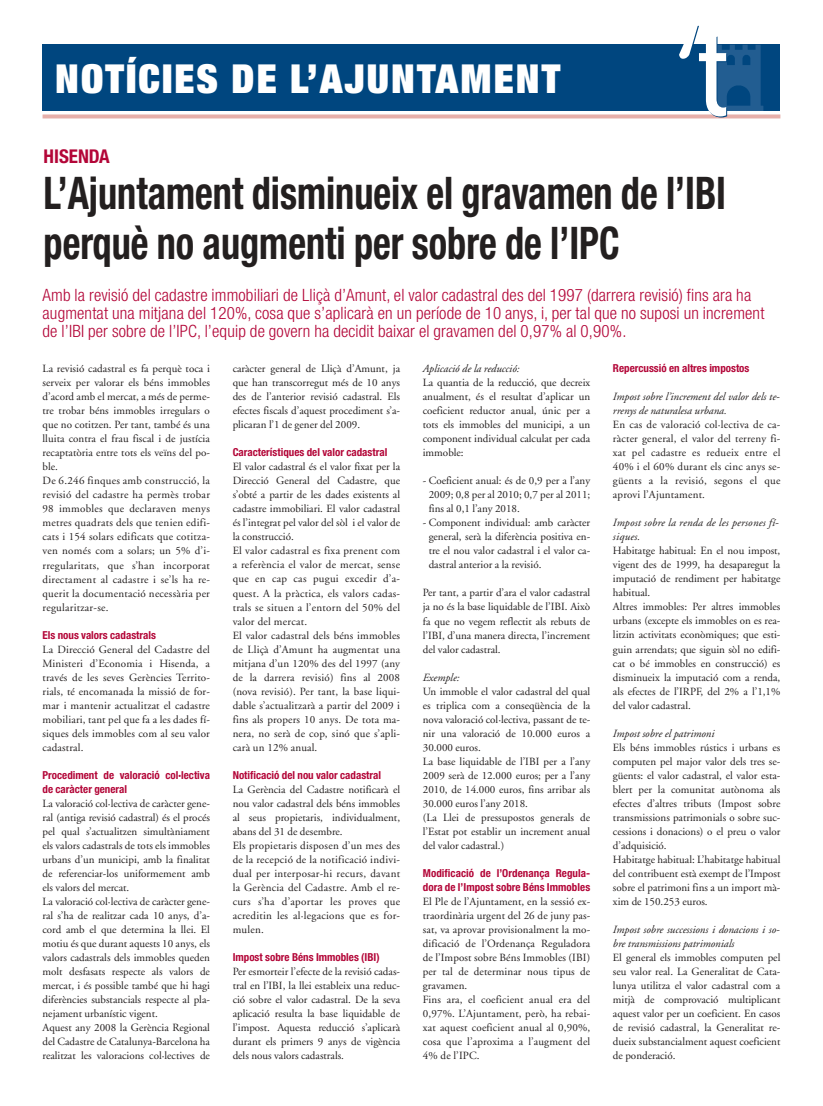
<style>
.page{position:relative;width:823px;height:1106px;background:#fff}
.page>*{position:absolute;margin:0;border:0;box-sizing:border-box;transform-origin:0 0}
.t1{font:700 condensed 45px/50px "Helvetica Neue";color:#231f1f;scale:.85 1}
.t2{font:900 expanded 40px "Helvetica Neue";letter-spacing:.05em;color:#fff}
.t3{font:700 condensed 19px "Helvetica Neue";color:#b30638}
.t4{font:300 condensed 17px/18px "Helvetica Neue";letter-spacing:.01em;color:#b30638}
.t5{font:11px/14px "Adobe Garamond";color:#231f1f;text-align:justify}
.t6{font:11px/14px "Adobe Garamond";letter-spacing:.025em;color:#231f1f}
.t7{font:700 condensed 11px/14px "Helvetica Neue";color:#b30638}
.t8{font:italic 11px/14px "Adobe Garamond";color:#231f1f}
.t9{font:italic 11px/14px "Adobe Garamond";letter-spacing:.02em;color:#231f1f}
</style>
<div class="page">
<div style="left:42px;top:44px;width:738px;height:67px;background:#00467f"></div>
<img style="left:726px;top:44px;width:38px;height:66px">
<svg style="left:42px;top:114px;width:738px;height:4px;background:#e8b8b3"></svg>
<svg style="left:678px;top:25px;width:48px;height:92px"></svg>
<h2 class="t2" style="left:55px;top:64px;width:506px">NOTÍCIES DE L’AJUNTAMENT</h2>
<h3 class="t3" style="left:43px;top:149px;width:68px">HISENDA</h3>
<h1 class="t1" style="left:43px;top:172px;width:804px">L’Ajuntament disminueix el gravamen de l’IBI perquè no augmenti per sobre de l’IPC</h1>
<p class="t4" style="left:42px;top:287px;width:723px">Amb la revisió del cadastre immobiliari de Lliçà d’Amunt, el valor cadastral des del 1997 (darrera revisió) fins ara ha augmentat una mitjana del 120%, cosa que s’aplicarà en un període de 10 anys, i, per tal que no suposi un increment de l’IBI per sobre de l’IPC, l’equip de govern ha decidit baixar el gravamen del 0,97% al 0,90%.</p>
<p class="t6" style="left:42px;top:363px;width:169px">La revisió cadastral es fa perquè toca i serveix per valorar els béns immobles d’acord amb el mercat, a més de perme&shy;tre trobar béns immobles irregulars o que no cotitzen. Per tant, també és una lluita contra el frau fiscal i de justícia recaptatòria entre tots els veïns del po&shy;ble.<br>De 6.246 finques amb construcció, la revisió del cadastre ha permès trobar 98 immobles que declaraven menys metres quadrats dels que tenien edifi&shy;cats i 154 solars edificats que cotitza&shy;ven només com a solars; un 5% d’i&shy;rregularitats, que s’han incorporat directament al cadastre i se’ls ha re&shy;querit la documentació necessària per regularitzar-se.</p>
<p class="t7" style="left:42px;top:628px;width:115px">Els nous valors cadastrals</p>
<p class="t5" style="left:42px;top:643px;width:169px">La Direcció General del Cadastre del Ministeri d’Economia i Hisenda, a través de les seves Gerències Territo&shy;rials, té encomanada la missió de for&shy;mar i mantenir actualitzat el cadastre mobiliari, tant pel que fa a les dades fí&shy;siques dels immobles com al seu valor cadastral.</p>
<p class="t7" style="left:42px;top:768px;width:169px">Procediment de valoració col·lectiva de caràcter general</p>
<p class="t5" style="left:42px;top:797px;width:169px;text-align:left">La valoració col·lectiva de caràcter gene&shy;ral (antiga revisió cadastral) és el procés pel qual s’actualitzen simultàniament els valors cadastrals de tots els immobles urbans d’un municipi, amb la finalitat de referenciar-los uniformement amb els valors del mercat.<br>La valoració col·lectiva de caràcter gene&shy;ral s’ha de realitzar cada 10 anys, d’a&shy;cord amb el que determina la llei. El motiu és que durant aquests 10 anys, els valors cadastrals dels immobles queden molt desfasats respecte als valors de mercat, i és possible també que hi hagi diferències substancials respecte al pla&shy;nejament urbanístic vigent.<br>Aquest any 2008 la Gerència Regional del Cadastre de Catalunya-Barcelona ha realitzat les valoracions col·lectives de</p>
<p class="t5" style="left:232px;top:363px;width:169px">caràcter general de Lliçà d’Amunt, ja que han transcorregut més de 10 anys des de l’anterior revisió cadastral. Els efectes fiscals d’aquest procediment s’a&shy;plicaran l’1 de gener del 2009.</p>
<p class="t7" style="left:232px;top:446px;width:156px">Característiques del valor cadastral</p>
<p class="t5" style="left:232px;top:461px;width:169px;text-align:left">El valor cadastral és el valor fixat per la Direcció General del Cadastre, que s’obté a partir de les dades existents al cadastre immobiliari. El valor cadastral és l’integrat pel valor del sòl i el valor de la construcció.<br>El valor cadastral es fixa prenent com a referència el valor de mercat, sense que en cap cas pugui excedir d’a&shy;quest. A la pràctica, els valors cadas&shy;trals se situen a l’entorn del 50% del valor del mercat.<br>El valor cadastral dels béns immobles de Lliçà d’Amunt ha augmentat una mitjana d’un 120% des del 1997 (any de la darrera revisió) fins al 2008 (nova revisió). Per tant, la base liqui&shy;dable s’actualitzarà a partir del 2009 i fins als propers 10 anys. De tota ma&shy;nera, no serà de cop, sinó que s’apli&shy;carà un 12% anual.</p>
<p class="t7" style="left:232px;top:768px;width:150px">Notificació del nou valor cadastral</p>
<p class="t6" style="left:232px;top:783px;width:169px">La Gerència del Cadastre notificarà el nou valor cadastral dels béns immobles al seus propietaris, individualment, abans del 31 de desembre.<br>Els propietaris disposen d’un mes des de la recepció de la notificació indivi&shy;dual per interposar-hi recurs, davant la Gerència del Cadastre. Amb el re&shy;curs s’ha d’aportar les proves que acreditin les al·legacions que es for&shy;mulen.</p>
<p class="t7" style="left:232px;top:950px;width:148px">Impost sobre Béns Immobles (IBI)</p>
<p class="t5" style="left:232px;top:965px;width:169px">Per esmorteir l’efecte de la revisió cadas&shy;tral en l’IBI, la llei estableix una reduc&shy;ció sobre el valor cadastral. De la seva aplicació resulta la base liquidable de l’impost. Aquesta reducció s’aplicarà durant els primers 9 anys de vigència dels nous valors cadastrals.</p>
<p class="t8" style="left:422px;top:363px;width:98px">Aplicació de la reducció:</p>
<p class="t5" style="left:422px;top:377px;width:169px">La quantia de la reducció, que decreix anualment, és el resultat d’aplicar un coeficient reductor anual, únic per a tots els immobles del municipi, a un component individual calculat per cada immoble:</p>
<p class="t5" style="left:428px;top:475px;width:163px;text-indent:-6px">- Coeficient anual: és de 0,9 per a l’any 2009; 0,8 per al 2010; 0,7 per al 2011; fins al 0,1 l’any 2018.</p>
<p class="t5" style="left:428px;top:517px;width:163px;text-indent:-6px">- Component individual: amb caràcter general, serà la diferència positiva en&shy;tre el nou valor cadastral i el valor ca&shy;dastral anterior a la revisió.</p>
<p class="t5" style="left:422px;top:587px;width:169px">Per tant, a partir d’ara el valor cadastral ja no és la base liquidable de l’IBI. Això fa que no vegem reflectit als rebuts de l’IBI, d’una manera directa, l’increment del valor cadastral.</p>
<p class="t8" style="left:422px;top:671px;width:38px">Exemple:</p>
<p class="t5" style="left:422px;top:685px;width:169px;text-align:left">Un immoble el valor cadastral del qual es triplica com a conseqüència de la nova valoració col·lectiva, passant de te&shy;nir una valoració de 10.000 euros a 30.000 euros.<br>La base liquidable de l’IBI per a l’any 2009 serà de 12.000 euros; per a l’any 2010, de 14.000 euros, fins arribar als 30.000 euros l’any 2018.<br>(La Llei de pressupostos generals de l’Estat pot establir un increment anual del valor cadastral.)</p>
<p class="t7" style="left:422px;top:866px;width:169px">Modificació de l’Ordenança Regula&shy;dora de l’Impost sobre Béns Immobles</p>
<p class="t5" style="left:422px;top:895px;width:169px;text-align:left">El Ple de l’Ajuntament, en la sessió ex&shy;traordinària urgent del 26 de juny pas&shy;sat, va aprovar provisionalment la mo&shy;dificació de l’Ordenança Reguladora de l’Impost sobre Béns Immobles (IBI) per tal de determinar nous tipus de gravamen.<br>Fins ara, el coeficient anual era del 0,97%. L’Ajuntament, però, ha rebai&shy;xat aquest coeficient anual al 0,90%, cosa que l’aproxima a l’augment del 4% de l’IPC.</p>
<p class="t7" style="left:612px;top:362px;width:138px">Repercussió en altres impostos</p>
<p class="t8" style="left:612px;top:391px;width:168px">Impost sobre l’increment del valor dels te&shy;rrenys de naturalesa urbana.</p>
<p class="t5" style="left:612px;top:419px;width:169px">En cas de valoració col·lectiva de ca&shy;ràcter general, el valor del terreny fi&shy;xat pel cadastre es redueix entre el 40% i el 60% durant els cinc anys se&shy;güents a la revisió, segons el que aprovi l’Ajuntament.</p>
<p class="t9" style="left:612px;top:517px;width:167px">Impost sobre la renda de les persones fí&shy;siques.</p>
<p class="t5" style="left:612px;top:545px;width:169px;text-align:left">Habitatge habitual: En el nou impost, vigent des de 1999, ha desaparegut la imputació de rendiment per habitatge habitual.<br>Altres immobles: Per altres immobles urbans (excepte els immobles on es rea&shy;litzin activitats econòmiques; que esti&shy;guin arrendats; que siguin sòl no edifi&shy;cat o bé immobles en construcció) es disminueix la imputació com a renda, als efectes de l’IRPF, del 2% a l’1,1% del valor cadastral.</p>
<p class="t8" style="left:612px;top:727px;width:103px">Impost sobre el patrimoni</p>
<p class="t5" style="left:612px;top:741px;width:169px;text-align:left">Els béns immobles rústics i urbans es computen pel major valor dels tres se&shy;güents: el valor cadastral, el valor esta&shy;blert per la comunitat autònoma als efectes d’altres tributs (Impost sobre transmissions patrimonials o sobre suc&shy;cessions i donacions) o el preu o valor d’adquisició.<br>Habitatge habitual: L’habitatge habitual del contribuent està exempt de l’Impost sobre el patrimoni fins a un import mà&shy;xim de 150.253 euros.</p>
<p class="t8" style="left:612px;top:923px;width:168px">Impost sobre successions i donacions i so&shy;bre transmissions patrimonials</p>
<p class="t5" style="left:612px;top:951px;width:169px">El general els immobles computen pel seu valor real. La Generalitat de Cata&shy;lunya utilitza el valor cadastral com a mitjà de comprovació multiplicant aquest valor per un coeficient. En casos de revisió cadastral, la Generalitat re&shy;dueix substancialment aquest coeficient de ponderació.</p>
</div>
